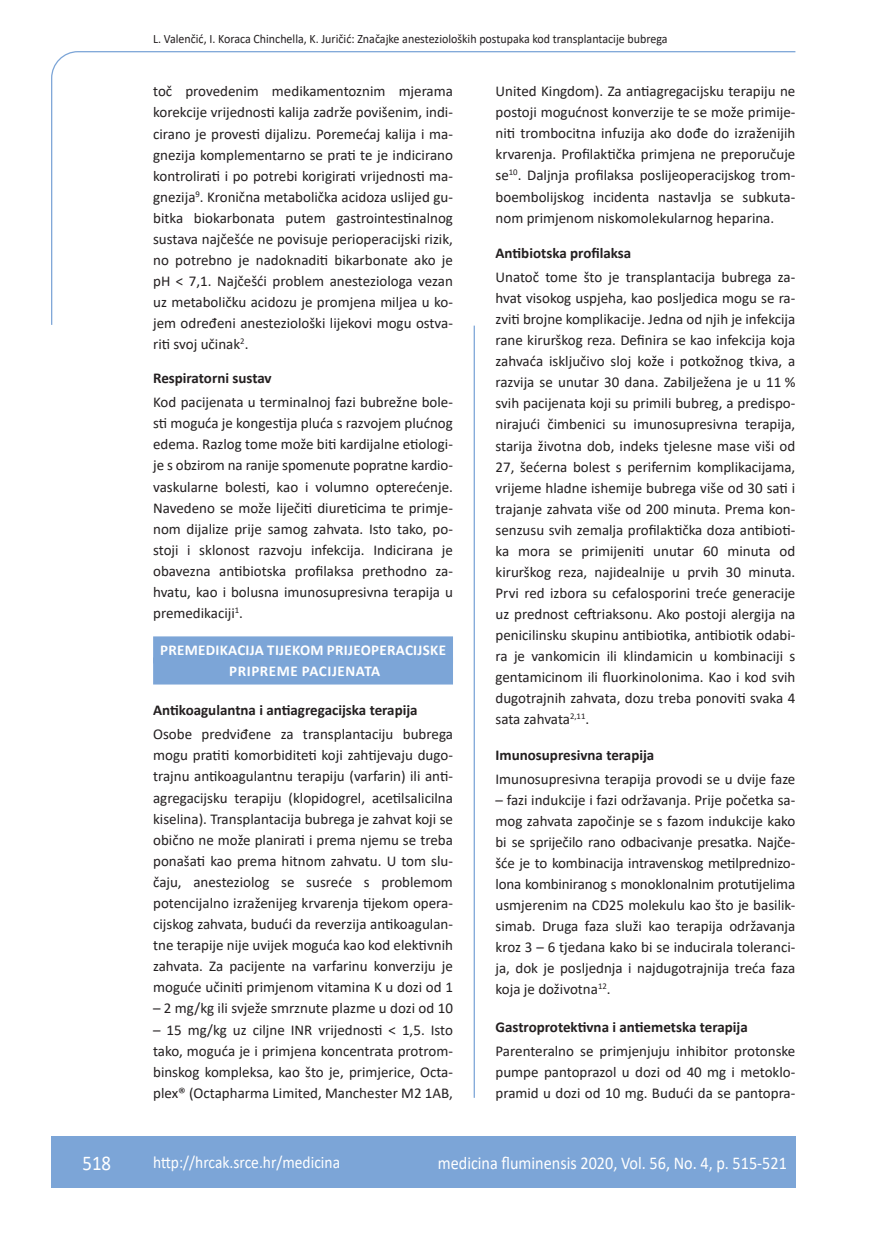
<style>
.page{position:relative;width:872px;height:1234px;background:#fff}
.page>*{position:absolute;margin:0;border:0;box-sizing:border-box;transform-origin:0 0}
.t1{font:21px "Calibri";color:#fff;scale:.9 1}
.t2{font:18px "Calibri";color:#fff;scale:.9 1}
.t3{font:17.25px "Calibri";color:#fff;scale:.9 1}
.osnovni_tekst{font:15px/21px "Calibri";color:#231f20;text-align:justify}
.podnaslov{font:700 15px "Calibri";color:#231f20}
.naslov_ruler{font:700 15px "Calibri";letter-spacing:.02em;color:#fff}
.naslov_ruler-2{font:700 15px "Calibri";letter-spacing:.04em;color:#fff}
.glava{font:12.75px "Calibri";color:#231f20;scale:.94 1}
</style>
<div class="page">
<svg style="left:51px;top:51px;width:745px;height:274px"></svg>
<hr style="left:473px;top:325px;width:2px;height:772px;background:#7ca5d7">
<div style="left:51px;top:1135px;width:744px;height:51px;background:#7ca5d7"></div>
<div style="left:153px;top:636px;width:300px;height:27px;background:#7ca5d7"></div>
<div style="left:153px;top:657px;width:300px;height:27px;background:#7ca5d7"></div>
<p class="glava" style="left:153px;top:29px;width:549px">L. Valenčić, I. Koraca Chinchella, K. Juričić: Značajke anestezioloških postupaka kod transplantacije bubrega</p>
<p class="osnovni_tekst" style="left:153px;top:80px;width:301px">toč provedenim medikamentoznim mjerama korekcije vrijednosti kalija zadrže povišenim, indi&shy;cirano je provesti dijalizu. Poremećaj kalija i ma&shy;gnezija komplementarno se prati te je indicirano kontrolirati i po potrebi korigirati vrijednosti ma&shy;gnezija<sup>9</sup>. Kronična metabolička acidoza uslijed gu&shy;bitka biokarbonata putem gastrointestinalnog sustava najčešće ne povisuje perioperacijski rizik, no potrebno je nadoknaditi bikarbonate ako je pH &lt; 7,1. Najčešći problem anesteziologa vezan uz metaboličku acidozu je promjena miljea u ko&shy;jem određeni anesteziološki lijekovi mogu ostva&shy;riti svoj učinak<sup>2</sup>.</p>
<p class="podnaslov" style="left:153px;top:367px;width:120px">Respiratorni sustav</p>
<p class="osnovni_tekst" style="left:153px;top:391px;width:301px">Kod pacijenata u terminalnoj fazi bubrežne bole&shy;sti moguća je kongestija pluća s razvojem plućnog edema. Razlog tome može biti kardijalne etiologi&shy;je s obzirom na ranije spomenute popratne kardio&shy;vaskularne bolesti, kao i volumno opterećenje.<br>Navedeno se može liječiti diureticima te primje&shy;nom dijalize prije samog zahvata. Isto tako, po&shy;stoji i sklonost razvoju infekcija. Indicirana je obavezna antibiotska profilaksa prethodno za&shy;hvatu, kao i bolusna imunosupresivna terapija u premedikaciji<sup>1</sup>.</p>
<p class="naslov_ruler" style="left:160px;top:639px;width:287px">PREMEDIKACIJA TIJEKOM PRIJEOPERACIJSKE</p>
<p class="naslov_ruler-2" style="left:229px;top:660px;width:153px">PRIPREME PACIJENATA</p>
<p class="podnaslov" style="left:153px;top:699px;width:266px">Antikoagulantna i antiagregacijska terapija</p>
<p class="osnovni_tekst" style="left:153px;top:723px;width:301px">Osobe predviđene za transplantaciju bubrega mogu pratiti komorbiditeti koji zahtijevaju dugo&shy;trajnu antikoagulantnu terapiju (varfarin) ili anti&shy;agregacijsku terapiju (klopidogrel, acetilsalicilna kiselina). Transplantacija bubrega je zahvat koji se obično ne može planirati i prema njemu se treba ponašati kao prema hitnom zahvatu. U tom slu&shy;čaju, anesteziolog se susreće s problemom potencijalno izraženijeg krvarenja tijekom opera&shy;cijskog zahvata, budući da reverzija antikoagulan&shy;tne terapije nije uvijek moguća kao kod elektivnih zahvata. Za pacijente na varfarinu konverziju je moguće učiniti primjenom vitamina K u dozi od 1</p>
<p class="osnovni_tekst" style="left:153px;top:997px;width:301px">– 2 mg/kg ili svježe smrznute plazme u dozi od 10</p>
<p class="osnovni_tekst" style="left:153px;top:1018px;width:301px">– 15 mg/kg uz ciljne INR vrijednosti &lt; 1,5. Isto tako, moguća je i primjena koncentrata protrom&shy;binskog kompleksa, kao što je, primjerice, Octa&shy;plex® (Octapharma Limited, Manchester M2 1AB,</p>
<p class="osnovni_tekst" style="left:495px;top:80px;width:301px">United Kingdom). Za antiagregacijsku terapiju ne postoji mogućnost konverzije te se može primije&shy;niti trombocitna infuzija ako dođe do izraženijih krvarenja. Profilaktička primjena ne preporučuje se<sup>10</sup>. Daljnja profilaksa poslijeoperacijskog trom&shy;boembolijskog incidenta nastavlja se subkuta&shy;nom primjenom niskomolekularnog heparina.</p>
<p class="podnaslov" style="left:495px;top:243px;width:137px">Antibiotska profilaksa</p>
<p class="osnovni_tekst" style="left:495px;top:266px;width:301px">Unatoč tome što je transplantacija bubrega za&shy;hvat visokog uspjeha, kao posljedica mogu se ra&shy;zviti brojne komplikacije. Jedna od njih je infekcija rane kirurškog reza. Definira se kao infekcija koja zahvaća isključivo sloj kože i potkožnog tkiva, a razvija se unutar 30 dana. Zabilježena je u 11 % svih pacijenata koji su primili bubreg, a predispo&shy;nirajući čimbenici su imunosupresivna terapija, starija životna dob, indeks tjelesne mase viši od 27, šećerna bolest s perifernim komplikacijama, vrijeme hladne ishemije bubrega više od 30 sati i trajanje zahvata više od 200 minuta. Prema kon&shy;senzusu svih zemalja profilaktička doza antibioti&shy;ka mora se primijeniti unutar 60 minuta od kirurškog reza, najidealnije u prvih 30 minuta.<br>Prvi red izbora su cefalosporini treće generacije uz prednost ceftriaksonu. Ako postoji alergija na penicilinsku skupinu antibiotika, antibiotik odabi&shy;ra je vankomicin ili klindamicin u kombinaciji s gentamicinom ili fluorkinolonima. Kao i kod svih dugotrajnih zahvata, dozu treba ponoviti svaka 4 sata zahvata<sup>2,11</sup>.</p>
<p class="podnaslov" style="left:495px;top:744px;width:160px">Imunosupresivna terapija</p>
<p class="osnovni_tekst" style="left:495px;top:767px;width:301px">Imunosupresivna terapija provodi se u dvije faze</p>
<p class="osnovni_tekst" style="left:495px;top:788px;width:301px">– fazi indukcije i fazi održavanja. Prije početka sa&shy;mog zahvata započinje se s fazom indukcije kako bi se spriječilo rano odbacivanje presatka. Najče&shy;šće je to kombinacija intravenskog metilprednizo&shy;lona kombiniranog s monoklonalnim protutijelima usmjerenim na CD25 molekulu kao što je basilik&shy;simab. Druga faza služi kao terapija održavanja kroz 3 – 6 tjedana kako bi se inducirala toleranci&shy;ja, dok je posljednja i najdugotrajnija treća faza koja je doživotna<sup>12</sup>.</p>
<p class="podnaslov" style="left:495px;top:1016px;width:254px">Gastroprotektivna i antiemetska terapija</p>
<p class="osnovni_tekst" style="left:495px;top:1039px;width:301px">Parenteralno se primjenjuju inhibitor protonske pumpe pantoprazol u dozi od 40 mg i metoklo&shy;pramid u dozi od 10 mg. Budući da se pantopra-</p>
<p class="t1" style="left:82px;top:1147px;width:33px">518</p>
<p class="t3" style="left:153px;top:1149px;width:209px">http://hrcak.srce.hr/medicina</p>
<p class="t2" style="left:438px;top:1149px;width:389px">medicina fluminensis 2020, Vol. 56, No. 4, p. 515-521</p>
</div>
